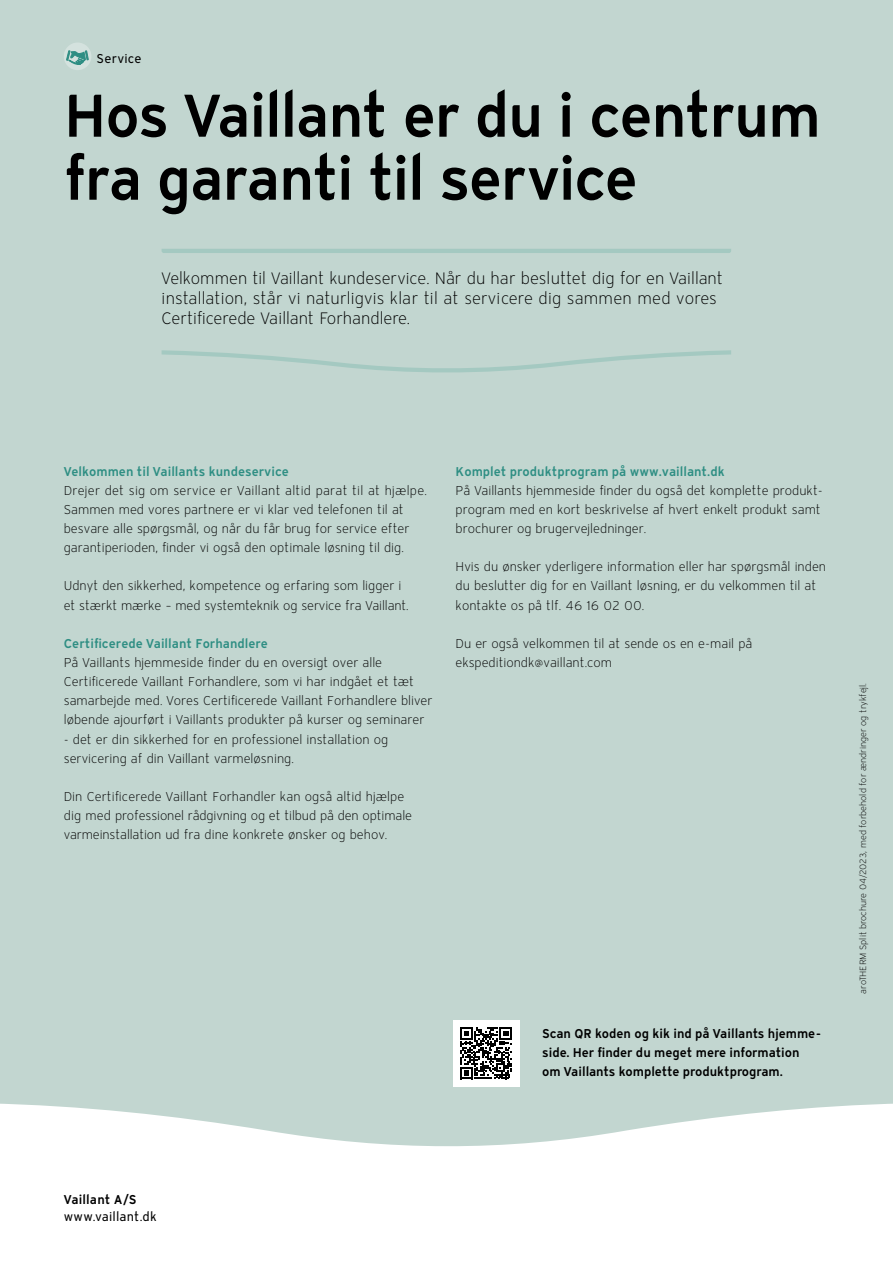
<style>
.page{position:relative;width:893px;height:1263px;background:#fff}
.page>*{position:absolute;margin:0;border:0;box-sizing:border-box;transform-origin:0 0}
.t1{font:600 60px/63px "Vaillant 16";letter-spacing:-.025em;color:#000}
.t2{font:300 16.5px/19.8px "Vaillant 16";color:#000}
.t3{font:300 12.75px/19.2px "Vaillant 16";color:#000}
.t4{font:600 12.75px/19.2px "Vaillant 16";color:#000}
.t5{font:600 12.75px "Vaillant 16";color:#2e8e83}
.t6{font:12.75px "Vaillant 16";letter-spacing:.015em;color:#000}
.t7{font:300 9px "Vaillant 16";color:#000}
</style>
<div class="page">
<div style="left:0;top:0;width:893px;height:1242px;background:#c2d6d0"></div>
<svg style="left:0;top:1103px;width:893px;height:139px;fill:#fff"></svg>
<svg style="left:162px;top:350px;width:569px;height:23px"></svg>
<hr style="left:162px;top:249px;width:569px;height:4px;background:#a4c9c1">
<div style="left:453px;top:1020px;width:66px;height:66px;background:#fff"></div>
<svg style="left:460px;top:1027px;width:52px;height:52px"></svg>
<div style="left:64px;top:43px;width:27px;height:27px;background:#d4e2de;border-radius:50%"></div>
<svg style="left:66px;top:51px;width:22px;height:14px"></svg>
<p class="t6" style="left:97px;top:50px;width:46px">Service</p>
<h1 class="t1" style="left:64px;top:82px;width:759px">Hos Vaillant er du i centrum fra garanti til service</h1>
<p class="t2" style="left:162px;top:268px;width:563px">Velkommen til Vaillant kundeservice. Når du har besluttet dig for en Vaillant installation, står vi naturligvis klar til at servicere dig sammen med vores<br>Certificerede Vaillant Forhandlere.</p>
<p class="t5" style="left:64px;top:463px;width:227px">Velkommen til Vaillants kundeservice</p>
<p class="t3" style="left:64px;top:481px;width:365px">Drejer det sig om service er Vaillant altid parat til at hjælpe.<br>Sammen med vores partnere er vi klar ved telefonen til at besvare alle spørgsmål, og når du får brug for service efter garantiperioden, finder vi også den optimale løsning til dig.</p>
<p class="t3" style="left:64px;top:576px;width:347px">Udnyt den sikkerhed, kompetence og erfaring som ligger i et stærkt mærke – med systemteknik og service fra Vaillant.</p>
<p class="t5" style="left:64px;top:635px;width:206px">Certificerede Vaillant Forhandlere</p>
<p class="t3" style="left:64px;top:653px;width:370px">På Vaillants hjemmeside finder du en oversigt over alle Certificerede Vaillant Forhandlere, som vi har indgået et tæt samarbejde med. Vores Certificerede Vaillant Forhandlere bliver løbende ajourført i Vaillants produkter på kurser og seminarer</p>
<p class="t3" style="left:64px;top:729px;width:326px">- det er din sikkerhed for en professionel installation og servicering af din Vaillant varmeløsning.</p>
<p class="t3" style="left:64px;top:787px;width:350px">Din Certificerede Vaillant Forhandler kan også altid hjælpe dig med professionel rådgivning og et tilbud på den optimale varmeinstallation ud fra dine konkrete ønsker og behov.</p>
<p class="t5" style="left:456px;top:463px;width:271px">Komplet produktprogram på www.vaillant.dk</p>
<p class="t3" style="left:456px;top:481px;width:369px">På Vaillants hjemmeside finder du også det komplette produkt&shy;program med en kort beskrivelse af hvert enkelt produkt samt brochurer og brugervejledninger.</p>
<p class="t3" style="left:456px;top:557px;width:372px">Hvis du ønsker yderligere information eller har spørgsmål inden du beslutter dig for en Vaillant løsning, er du velkommen til at kontakte os på tlf. 46 16 02 00.</p>
<p class="t3" style="left:456px;top:634px;width:298px">Du er også velkommen til at sende os en e-mail på ekspeditiondk@vaillant.com</p>
<p class="t4" style="left:542px;top:1024px;width:281px">Scan QR koden og kik ind på Vaillants hjemme&shy;side. Her finder du meget mere information om Vaillants komplette produktprogram.</p>
<p class="t7" style="left:857px;top:993px;width:312px;rotate:-90deg">aroTHERM Split brochure 04/2023, med forbehold for ændringer og trykfejl.</p>
<p class="t4" style="left:64px;top:1189px;width:74px">Vaillant A/S</p>
<p class="t6" style="left:64px;top:1208px;width:95px">www.vaillant.dk</p>
</div>
